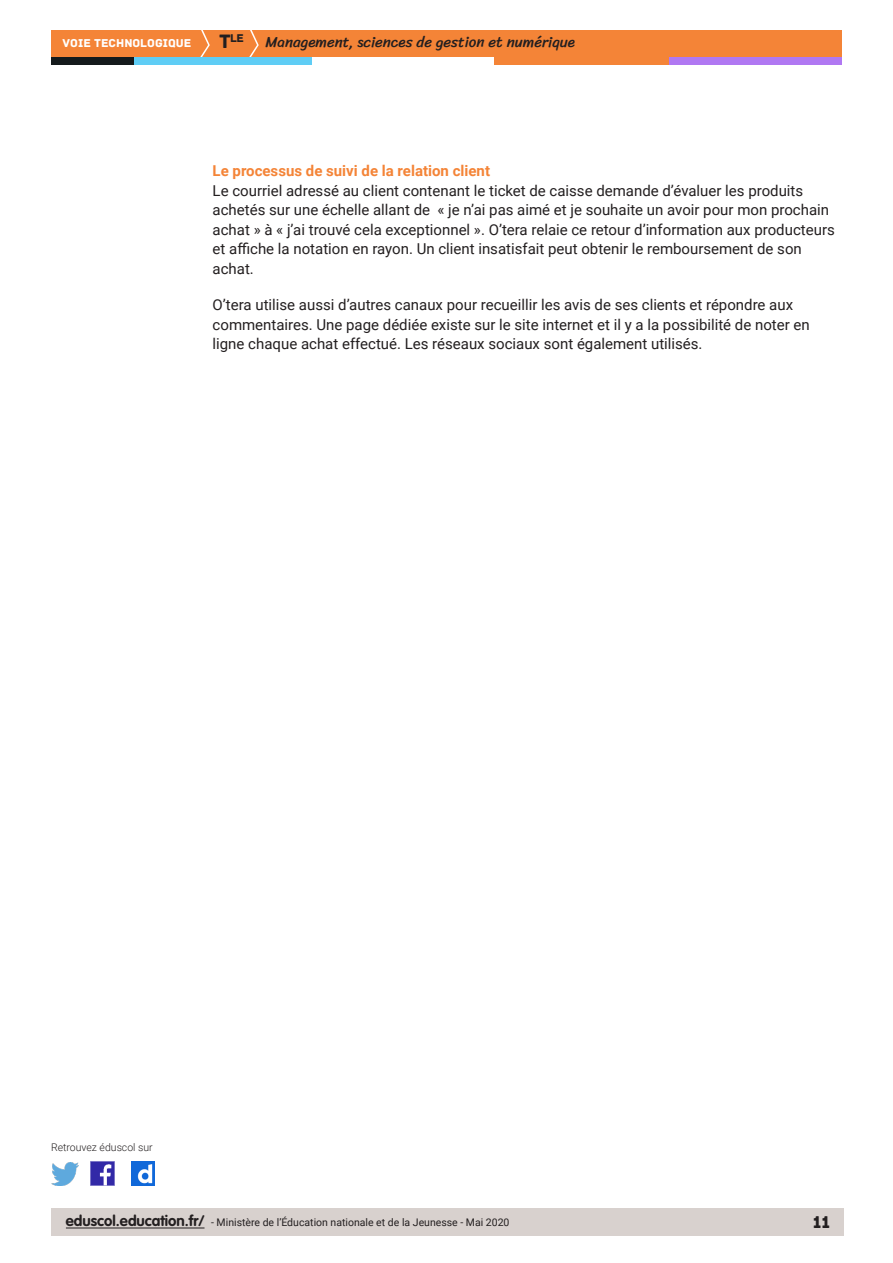
<style>
.page{position:relative;width:893px;height:1263px;background:#fff}
.page>*{position:absolute;margin:0;border:0;box-sizing:border-box;transform-origin:0 0}
.t1{font:18px "Archive";color:#231f20}
.Texte_courant{font:15px/19.5px "Roboto";color:#231f20}
.t2{font:15px "Sriracha";color:#231f20}
._04_titre_3{font:700 15px "Roboto";color:#f48437}
.t3{font:12px "Archive";color:#fff}
.t4{font:11.85px "Archive";color:#231f20}
.t5{font:10.5px "Roboto";color:#231f20}
.t6{font:300 10.5px "Roboto";color:#231f20}
.s1{font-size:20.4px}
.s2{font-family:"VAG Rounded Std";font-weight:700;font-size:15px}
</style>
<div class="page">
<div style="left:51px;top:1209px;width:792px;height:27px;background:#d8d1ce"></div>
<hr style="left:66px;top:1227px;width:139px;height:1px;background:#231f20">
<div style="left:51px;top:30px;width:791px;height:27px;background:#f48437"></div>
<svg style="left:200px;top:30px;width:10px;height:27px"></svg>
<svg style="left:249px;top:30px;width:10px;height:27px"></svg>
<div style="left:133px;top:57px;width:179px;height:8px;background:#5fcdf5"></div>
<div style="left:51px;top:57px;width:82px;height:8px;background:#141a1c"></div>
<div style="left:667px;top:57px;width:175px;height:8px;background:#b078f2"></div>
<div style="left:494px;top:57px;width:175px;height:8px;background:#f48437"></div>
<img style="left:91px;top:1162px;width:23px;height:23px">
<img style="left:51px;top:1163px;width:28px;height:22px">
<img style="left:132px;top:1162px;width:22px;height:23px">
<p class="t4" style="left:219px;top:31px;width:26px"><span class="s1">T</span>le</p>
<p class="t3" style="left:63px;top:36px;width:130px">VOIE TECHNOLOGIQUE</p>
<p class="t2" style="left:265px;top:33px;width:311px">Management, sciences de gestion et numérique</p>
<p class="_04_titre_3" style="left:213px;top:160px;width:279px">Le processus de suivi de la relation client</p>
<p class="Texte_courant" style="left:213px;top:180px;width:624px">Le courriel adressé au client contenant le ticket de caisse demande d’évaluer les produits achetés sur une échelle allant de « je n’ai pas aimé et je souhaite un avoir pour mon prochain achat » à « j’ai trouvé cela exceptionnel ». O’tera relaie ce retour d’information aux producteurs et affiche la notation en rayon. Un client insatisfait peut obtenir le remboursement de son achat.</p>
<p class="Texte_courant" style="left:213px;top:294px;width:599px">O’tera utilise aussi d’autres canaux pour recueillir les avis de ses clients et répondre aux commentaires. Une page dédiée existe sur le site internet et il y a la possibilité de noter en ligne chaque achat effectué. Les réseaux sociaux sont également utilisés.</p>
<p class="t6" style="left:51px;top:1140px;width:103px">Retrouvez éduscol sur</p>
<p class="t5" style="left:66px;top:1215px;width:445px"><span class="s2">eduscol.education.fr/</span> - Ministère de l’Éducation nationale et de la Jeunesse - Mai 2020</p>
<p class="t1" style="left:813px;top:1211px;width:19px">11</p>
</div>
